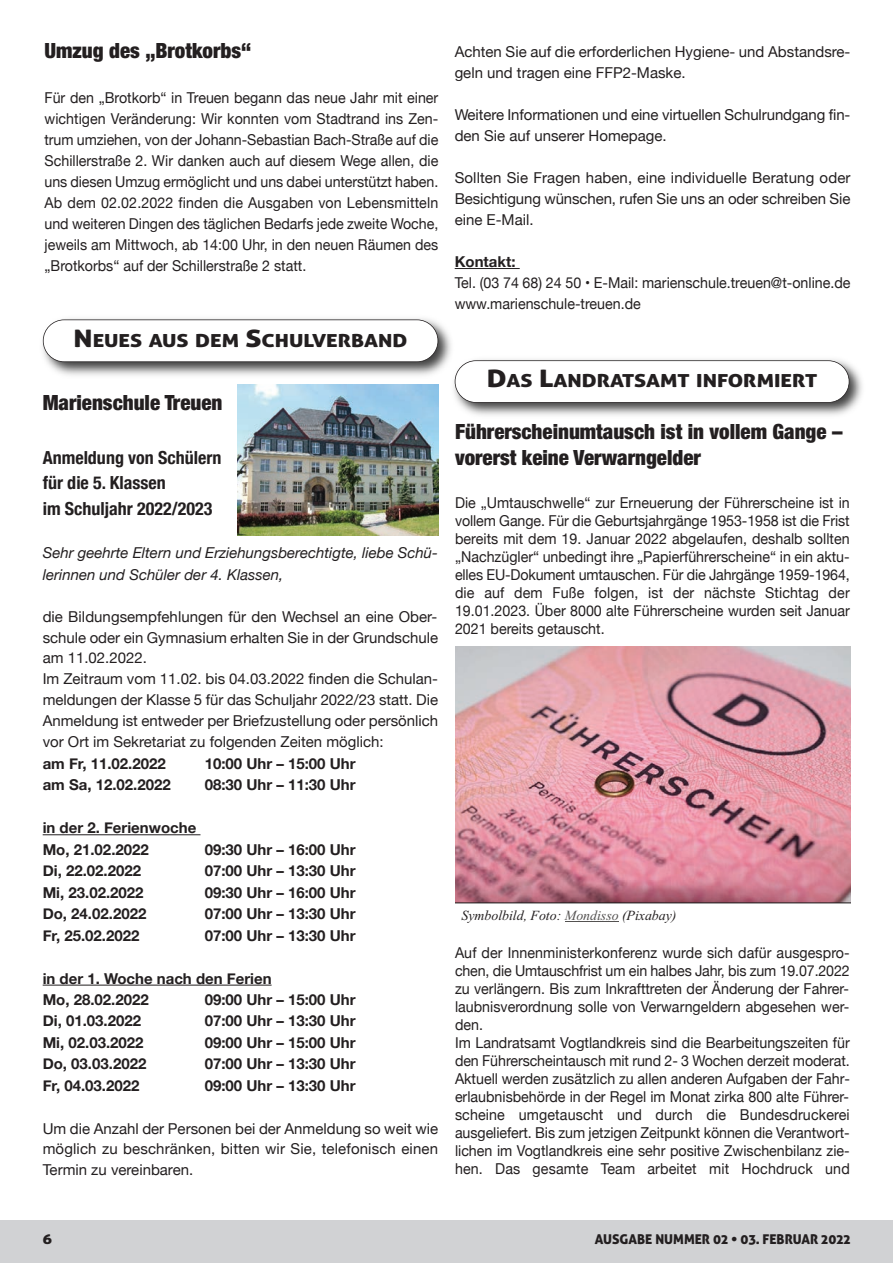
<style>
.page{position:relative;width:893px;height:1263px;background:#fff}
.page>*{position:absolute;margin:0;border:0;box-sizing:border-box;transform-origin:0 0}
.t1{font:900 condensed 21px/25.2px "Helvetica Neue";color:#231f20}
.t2{font:700 condensed 18px "Helvetica Neue";color:#231f20}
.t3{font:18px "Aller Display";color:#231f20;scale:1.21 1}
.t4{font:15px/18px "Helvetica Neue";color:#231f20;text-align:justify;scale:.95 1}
.t5{font:15px/21px "Helvetica Neue";color:#231f20;text-align:justify}
.t6{font:700 15px "Helvetica Neue";color:#231f20}
.t7{font:italic 15px/21.1px "Helvetica Neue";color:#231f20}
.t8{font:italic 13.95px "Times New Roman";color:#231f20}
.t9{font:13.5px "Aller Display";color:#231f20}
.t10{font:13.5px "Aller Display";color:#231f20;scale:1.21 1}
.s1{font-size:24px}
.s2{color:#545251}
</style>
<div class="page">
<div style="left:0;top:1220px;width:893px;height:43px;background:#d1d2d4"></div>
<hr style="left:455px;top:268px;width:65px;height:1px;background:#231f20">
<img style="left:453px;top:359px;width:409px;height:57px">
<div style="left:455px;top:361px;width:394px;height:41px;background:#fff;border-radius:21px"></div>
<div style="left:455px;top:360px;width:394px;height:43px;border:2px solid #231f20;border-radius:21px"></div>
<img style="left:455px;top:647px;width:395px;height:255px">
<svg style="left:455px;top:902px;width:395px;height:20px"></svg>
<hr style="left:565px;top:922px;width:53px;height:1px;background:#545251">
<hr style="left:43px;top:834px;width:157px;height:1px;background:#231f20">
<hr style="left:43px;top:984px;width:229px;height:1px;background:#231f20">
<img style="left:238px;top:384px;width:200px;height:152px">
<img style="left:42px;top:318px;width:415px;height:63px">
<div style="left:43px;top:320px;width:395px;height:42px;background:#fff;border-radius:21px"></div>
<div style="left:43px;top:319px;width:395px;height:43px;border:2px solid #231f20;border-radius:21px"></div>
<p class="t1" style="left:45px;top:39px;width:208px">Umzug des „Brotkorbs“</p>
<p class="t4" style="left:45px;top:87px;width:416px;line-height:21px">Für den „Brotkorb“ in Treuen begann das neue Jahr mit einer wichtigen Veränderung: Wir konnten vom Stadtrand ins Zen&shy;trum umziehen, von der Johann-Sebastian Bach-Straße auf die Schillerstraße 2. Wir danken auch auf diesem Wege allen, die uns diesen Umzug ermöglicht und uns dabei unterstützt haben.</p>
<p class="t4" style="left:45px;top:192px;width:416px;line-height:21px">Ab dem 02.02.2022 finden die Ausgaben von Lebensmitteln und weiteren Dingen des täglichen Bedarfs jede zweite Woche, jeweils am Mittwoch, ab 14:00 Uhr, in den neuen Räumen des „Brotkorbs“ auf der Schillerstraße 2 statt.</p>
<p class="t3" style="left:74px;top:330px;width:278px"><span class="s1">N</span>EUES AUS DEM <span class="s1">S</span>CHULVERBAND</p>
<p class="t1" style="left:43px;top:392px;width:181px">Marienschule Treuen</p>
<p class="t2" style="left:43px;top:446px;width:180px">Anmeldung von Schülern</p>
<p class="t2" style="left:43px;top:472px;width:125px">für die 5. Klassen</p>
<p class="t2" style="left:43px;top:497px;width:171px">im Schuljahr 2022/2023</p>
<p class="t7" style="left:43px;top:542px;width:397px">Sehr geehrte Eltern und Erziehungsberechtigte, liebe Schü&shy;lerinnen und Schüler der 4. Klassen,</p>
<p class="t5" style="left:43px;top:605px;width:397px">die Bildungsempfehlungen für den Wechsel an eine Ober&shy;schule oder ein Gymnasium erhalten Sie in der Grundschule am 11.02.2022.</p>
<p class="t5" style="left:43px;top:668px;width:397px">Im Zeitraum vom 11.02. bis 04.03.2022 finden die Schulan&shy;meldungen der Klasse 5 für das Schuljahr 2022/23 statt. Die Anmeldung ist entweder per Briefzustellung oder persönlich vor Ort im Sekretariat zu folgenden Zeiten möglich:</p>
<p class="t6" style="left:43px;top:754px;width:125px">am Fr, 11.02.2022</p>
<p class="t6" style="left:205px;top:754px;width:152px">10:00 Uhr – 15:00 Uhr</p>
<p class="t6" style="left:43px;top:775px;width:130px">am Sa, 12.02.2022</p>
<p class="t6" style="left:205px;top:775px;width:152px">08:30 Uhr – 11:30 Uhr</p>
<p class="t6" style="left:43px;top:818px;width:155px">in der 2. Ferienwoche</p>
<p class="t6" style="left:43px;top:840px;width:108px">Mo, 21.02.2022</p>
<p class="t6" style="left:205px;top:840px;width:152px">09:30 Uhr – 16:00 Uhr</p>
<p class="t6" style="left:43px;top:861px;width:100px">Di, 22.02.2022</p>
<p class="t6" style="left:205px;top:861px;width:152px">07:00 Uhr – 13:30 Uhr</p>
<p class="t6" style="left:43px;top:883px;width:102px">Mi, 23.02.2022</p>
<p class="t6" style="left:205px;top:883px;width:152px">09:30 Uhr – 16:00 Uhr</p>
<p class="t6" style="left:43px;top:904px;width:105px">Do, 24.02.2022</p>
<p class="t6" style="left:205px;top:904px;width:152px">07:00 Uhr – 13:30 Uhr</p>
<p class="t6" style="left:43px;top:926px;width:98px">Fr, 25.02.2022</p>
<p class="t6" style="left:205px;top:926px;width:152px">07:00 Uhr – 13:30 Uhr</p>
<p class="t6" style="left:43px;top:969px;width:230px">in der 1. Woche nach den Ferien</p>
<p class="t6" style="left:43px;top:990px;width:108px">Mo, 28.02.2022</p>
<p class="t6" style="left:205px;top:990px;width:152px">09:00 Uhr – 15:00 Uhr</p>
<p class="t6" style="left:43px;top:1012px;width:100px">Di, 01.03.2022</p>
<p class="t6" style="left:205px;top:1012px;width:152px">07:00 Uhr – 13:30 Uhr</p>
<p class="t6" style="left:43px;top:1033px;width:102px">Mi, 02.03.2022</p>
<p class="t6" style="left:205px;top:1033px;width:152px">09:00 Uhr – 15:00 Uhr</p>
<p class="t6" style="left:43px;top:1055px;width:105px">Do, 03.03.2022</p>
<p class="t6" style="left:205px;top:1055px;width:152px">07:00 Uhr – 13:30 Uhr</p>
<p class="t6" style="left:43px;top:1076px;width:98px">Fr, 04.03.2022</p>
<p class="t6" style="left:205px;top:1076px;width:152px">09:00 Uhr – 13:30 Uhr</p>
<p class="t5" style="left:43px;top:1117px;width:397px">Um die Anzahl der Personen bei der Anmeldung so weit wie möglich zu beschränken, bitten wir Sie, telefonisch einen Termin zu vereinbaren.</p>
<p class="t5" style="left:455px;top:41px;width:397px">Achten Sie auf die erforderlichen Hygiene- und Abstandsre&shy;geln und tragen eine FFP2-Maske.</p>
<p class="t5" style="left:455px;top:104px;width:397px">Weitere Informationen und eine virtuellen Schulrundgang fin&shy;den Sie auf unserer Homepage.</p>
<p class="t5" style="left:455px;top:167px;width:397px">Sollten Sie Fragen haben, eine individuelle Beratung oder Besichtigung wünschen, rufen Sie uns an oder schreiben Sie eine E-Mail.</p>
<p class="t6" style="left:455px;top:252px;width:62px">Kontakt:</p>
<p class="t4" style="left:455px;top:272px;width:418px;line-height:21px">Tel. (03 74 68) 24 50 • E-Mail: marienschule.treuen@t-online.de www.marienschule-treuen.de</p>
<p class="t3" style="left:487px;top:371px;width:274px"><span class="s1">D</span>AS <span class="s1">L</span>ANDRATSAMT INFORMIERT</p>
<p class="t1" style="left:455px;top:421px;width:389px">Führerscheinumtausch ist in vollem Gange – vorerst keine Verwarngelder</p>
<p class="t4" style="left:455px;top:493px;width:417px">Die „Umtauschwelle“ zur Erneuerung der Führerscheine ist in vollem Gange. Für die Geburtsjahrgänge 1953-1958 ist die Frist bereits mit dem 19. Januar 2022 abgelaufen, deshalb sollten „Nachzügler“ unbedingt ihre „Papierführerscheine“ in ein aktu&shy;elles EU-Dokument umtauschen. Für die Jahrgänge 1959-1964, die auf dem Fuße folgen, ist der nächste Stichtag der 19.01.2023. Über 8000 alte Führerscheine wurden seit Januar 2021 bereits getauscht.</p>
<p class="t8" style="left:461px;top:907px;width:220px">!"#$%&amp;$'&amp;()*+%,%-*<span class="s2">.%/('00%</span>*12'34$4"5*</p>
<p class="t4" style="left:455px;top:943px;width:417px">Auf der Innenministerkonferenz wurde sich dafür ausgespro&shy;chen, die Umtauschfrist um ein halbes Jahr, bis zum 19.07.2022 zu verlängern. Bis zum Inkrafttreten der Änderung der Fahrer&shy;laubnisverordnung solle von Verwarngeldern abgesehen wer&shy;den.</p>
<p class="t4" style="left:455px;top:1033px;width:417px">Im Landratsamt Vogtlandkreis sind die Bearbeitungszeiten für den Führerscheintausch mit rund 2- 3 Wochen derzeit moderat.<br>Aktuell werden zusätzlich zu allen anderen Aufgaben der Fahr&shy;erlaubnisbehörde in der Regel im Monat zirka 800 alte Führer&shy;scheine umgetauscht und durch die Bundesdruckerei ausgeliefert. Bis zum jetzigen Zeitpunkt können die Verantwort&shy;lichen im Vogtlandkreis eine sehr positive Zwischenbilanz zie&shy;hen. Das gesamte Team arbeitet mit Hochdruck und</p>
<p class="t10" style="left:43px;top:1231px;width:10px">6</p>
<p class="t9" style="left:595px;top:1231px;width:257px">AUSGABE NUMMER 02 • 03. FEBRUAR 2022</p>
</div>
